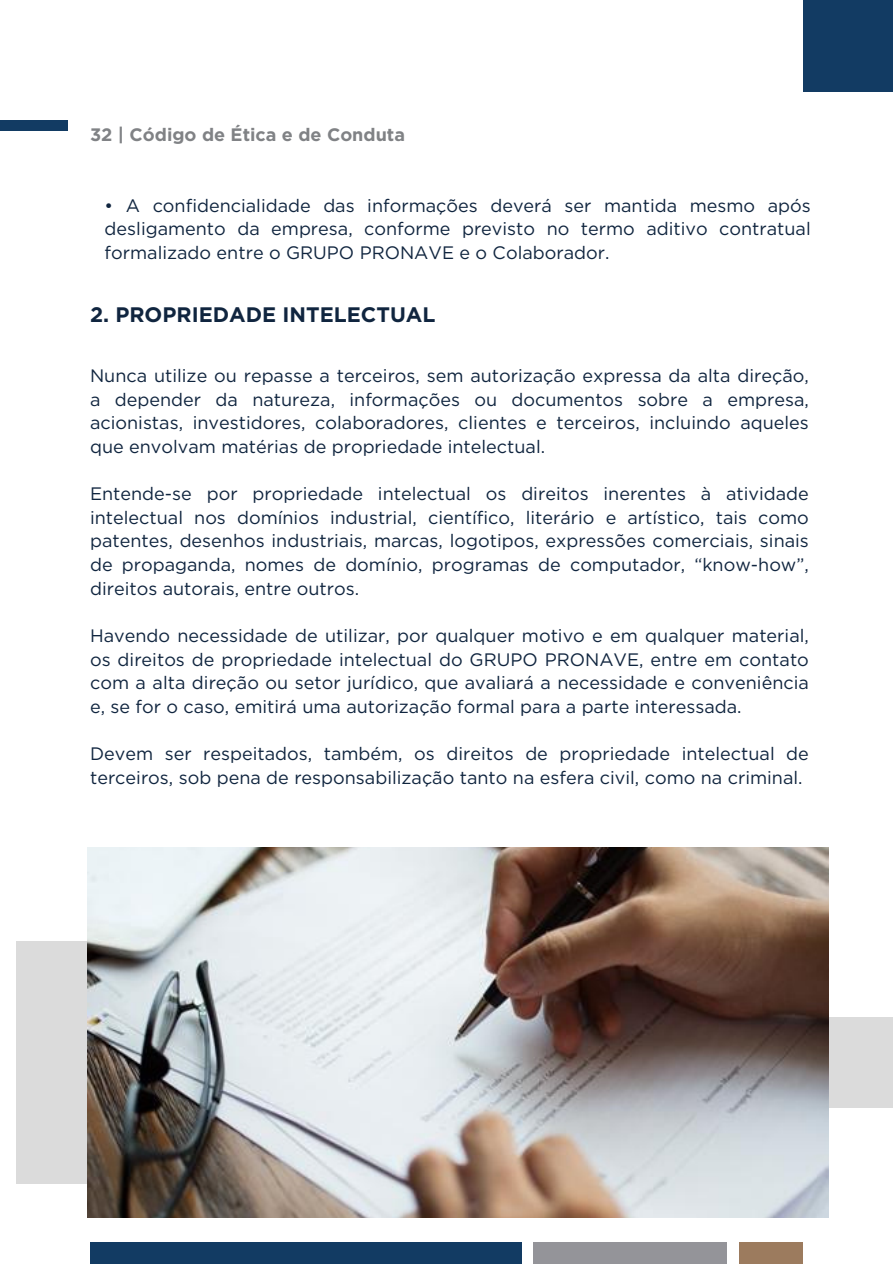
<style>
.page{position:relative;width:893px;height:1264px;background:#fff}
.page>*{position:absolute;margin:0;border:0;box-sizing:border-box;transform-origin:0 0}
.t1{font:700 21px "Gotham";color:#10253f}
.t2{font:18px/23.7px "Gotham";color:#10253f;text-align:justify}
.t3{font:700 18px "Gotham";color:#808285}
</style>
<div class="page">
<div style="left:16px;top:941px;width:705px;height:242px;background:#dbdbdb"></div>
<div style="left:720px;top:1017px;width:172px;height:90px;background:#dbdbdb"></div>
<div style="left:532px;top:1242px;width:194px;height:21px;background:#949499"></div>
<div style="left:739px;top:1242px;width:63px;height:21px;background:#9c7b5e"></div>
<div style="left:90px;top:1242px;width:431px;height:21px;background:#123b63"></div>
<div style="left:803px;top:0;width:89px;height:91px;background:#123b63"></div>
<img style="left:87px;top:847px;width:740px;height:370px">
<div style="left:0;top:120px;width:67px;height:10px;background:#123b63"></div>
<p class="t3" style="left:90px;top:124px;width:316px">32 | Código de Ética e de Conduta</p>
<h2 class="t2" style="left:105px;top:193px;width:707px">• A confidencialidade das informações deverá ser mantida mesmo após desligamento da empresa, conforme previsto no termo aditivo contratual formalizado entre o GRUPO PRONAVE e o Colaborador.</h2>
<p class="t1" style="left:90px;top:301px;width:347px">2. PROPRIEDADE INTELECTUAL</p>
<p class="t2" style="left:90px;top:363px;width:720px">Nunca utilize ou repasse a terceiros, sem autorização expressa da alta direção, a depender da natureza, informações ou documentos sobre a empresa, acionistas, investidores, colaboradores, clientes e terceiros, incluindo aqueles que envolvam matérias de propriedade intelectual.</p>
<h1 class="t2" style="left:90px;top:482px;width:720px">Entende-se por propriedade intelectual os direitos inerentes à atividade intelectual nos domínios industrial, científico, literário e artístico, tais como patentes, desenhos industriais, marcas, logotipos, expressões comerciais, sinais de propaganda, nomes de domínio, programas de computador, “know-how”, direitos autorais, entre outros.</h1>
<p class="t2" style="left:90px;top:623px;width:720px">Havendo necessidade de utilizar, por qualquer motivo e em qualquer material, os direitos de propriedade intelectual do GRUPO PRONAVE, entre em contato com a alta direção ou setor jurídico, que avaliará a necessidade e conveniência e, se for o caso, emitirá uma autorização formal para a parte interessada.</p>
<p class="t2" style="left:90px;top:741px;width:720px">Devem ser respeitados, também, os direitos de propriedade intelectual de terceiros, sob pena de responsabilização tanto na esfera civil, como na criminal.</p>
</div>
